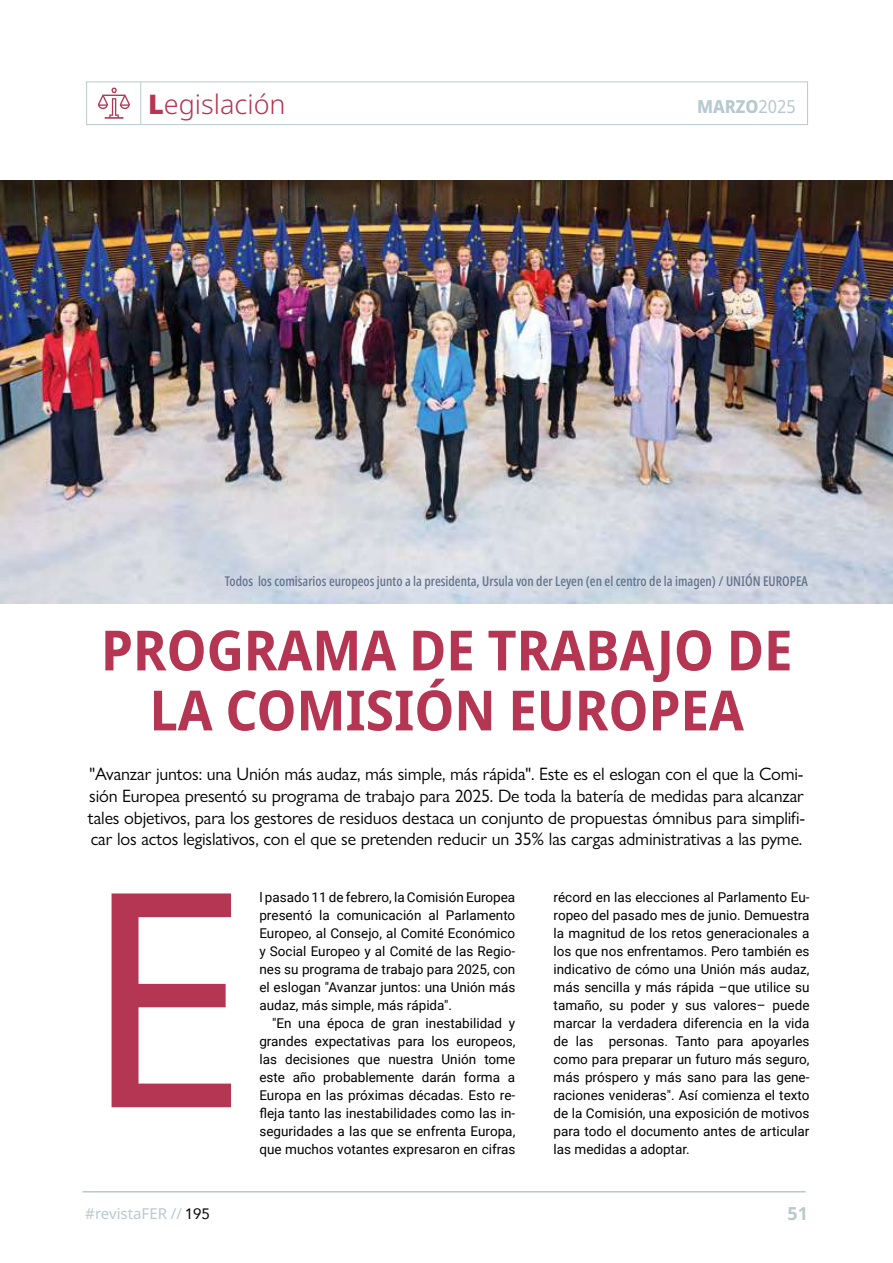
<style>
.page{position:relative;width:893px;height:1263px;background:#fff}
.page>*{position:absolute;margin:0;border:0;box-sizing:border-box;transform-origin:0 0}
.t1{font:299.25px "Noto Sans";color:#b53652}
.t2{font:700 semi-condensed 55.5px/60px "Noto Sans";color:#b53652;text-align:center}
.t3{font:300 27px "Noto Sans";color:#b53652}
.t4{font:18px/21.6px "Gill Sans Nova";letter-spacing:-.01em;color:#000;text-align:justify}
.t5{font:800 semi-condensed 18px "Noto Sans";color:#b8cacf}
.t6{font:700 18px "Noto Sans";color:#b8cacf}
.t7{font:15px "Noto Sans";color:#b8cacf}
.t8{font:13.5px/18px "Roboto";color:#000;text-align:justify}
.t9{font:500 extra-condensed 13.5px "Noto Sans";color:#61738d}
.s1{font-weight:900}
.s2{font-weight:400}
.s3{font-family:"Avenir";color:#000}
.s4{font-weight:300;color:#fff}
</style>
<div class="page">
<hr style="left:83px;top:1191px;width:723px;height:1px;background:#b8cacf">
<img style="left:0;top:180px;width:893px;height:424px">
<svg style="left:98px;top:88px;width:32px;height:31px"></svg>
<hr style="left:140px;top:82px;width:1px;height:42px;background:#b8cacf">
<div style="left:86px;top:82px;width:722px;height:43px;border:1px solid #b8cacf"></div>
<h3 class="t3" style="left:148px;top:85px;width:139px"><span class="s1">L</span>egislación</h3>
<h3 class="t5" style="left:697px;top:94px;width:100px">MARZO<span class="s2">2025</span></h3>
<p class="t9" style="left:225px;top:572px;width:585px">Todos los comisarios europeos junto a la presidenta, Ursula von der Leyen (en el centro de la imagen) / UNIÓN EUROPEA</p>
<h2 class="t2" style="left:101px;top:621px;width:693px">PROGRAMA DE TRABAJO DE<br>LA COMISIÓN EUROPEA</h2>
<p class="t4" style="left:88px;top:763px;width:719px">"Avanzar juntos: una Unión más audaz, más simple, más rápida". Este es el eslogan con el que la Comi&shy;sión Europea presentó su programa de trabajo para 2025. De toda la batería de medidas para alcanzar tales objetivos, para los gestores de residuos destaca un conjunto de propuestas ómnibus para simplifi&shy;car los actos legislativos, con el que se pretenden reducir un 35% las cargas administrativas a las pyme.</p>
<h1 class="t1" style="left:83px;top:788px;width:168px">E</h1>
<p class="t8" style="left:259px;top:887px;width:257px">l pasado 11 de febrero, la Comisión Europea presentó la comunicación al Parlamento Europeo, al Consejo, al Comité Económico y Social Europeo y al Comité de las Regio&shy;nes su programa de trabajo para 2025, con el eslogan "Avanzar juntos: una Unión más audaz, más simple, más rápida".</p>
<p class="t8" style="left:259px;top:1013px;width:257px;text-indent:13px">"En una época de gran inestabilidad y grandes expectativas para los europeos, las decisiones que nuestra Unión tome este año probablemente darán forma a Europa en las próximas décadas. Esto re&shy;fleja tanto las inestabilidades como las in&shy;seguridades a las que se enfrenta Europa, que muchos votantes expresaron en cifras</p>
<p class="t8" style="left:554px;top:887px;width:257px">récord en las elecciones al Parlamento Eu&shy;ropeo del pasado mes de junio. Demuestra la magnitud de los retos generacionales a los que nos enfrentamos. Pero también es indicativo de cómo una Unión más audaz, más sencilla y más rápida –que utilice su tamaño, su poder y sus valores– puede marcar la verdadera diferencia en la vida de las personas. Tanto para apoyarles como para preparar un futuro más seguro, más próspero y más sano para las gene&shy;raciones venideras". Así comienza el texto de la Comisión, una exposición de motivos para todo el documento antes de articular las medidas a adoptar.</p>
<p class="t7" style="left:85px;top:1203px;width:182px">#revistaFER // <span class="s3">195</span><span class="s4">cion.org</span></p>
<h3 class="t6" style="left:787px;top:1201px;width:22px">51</h3>
</div>
